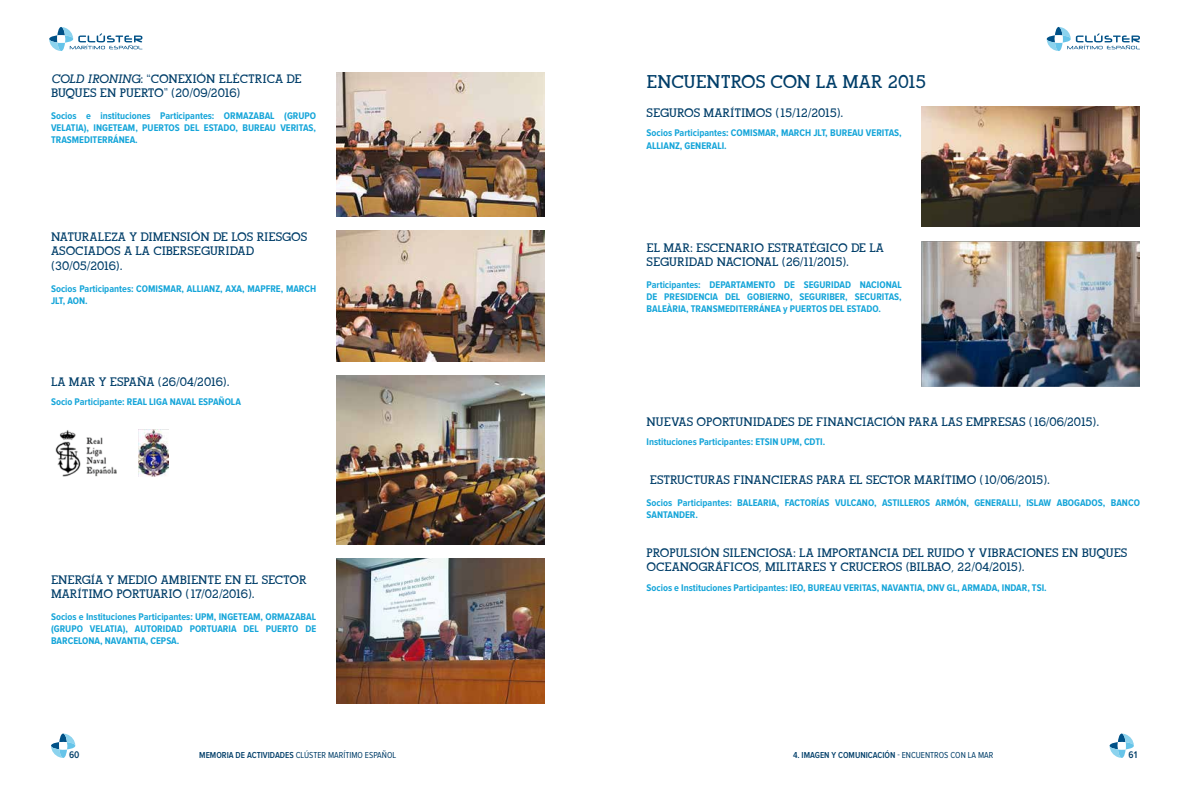
<style>
.page{position:relative;width:1191px;height:794px;background:#fff}
.page>*{position:absolute;margin:0;border:0;box-sizing:border-box;transform-origin:0 0}
.t1{font:700 18px "Alexandria FLF";color:#003e69}
.t2{font:700 12px/14.4px "Alexandria FLF";color:#003e69}
.t3{font:700 10px/12px "Proxima Nova Cond";color:#15a5d9;text-align:justify}
.t4{font:600 10px "Proxima Nova Cond";color:#003e69}
.t5{font:9px "Proxima Nova Cond";color:#003e69}
.t6{font:600 9px "Proxima Nova Cond";color:#003e69}
.s1{font-style:italic}
.s2{font-weight:600}
.s3{font-weight:400}
</style>
<div class="page">
<svg style="left:1046px;top:27px;width:94px;height:24px"></svg>
<svg style="left:49px;top:27px;width:93px;height:24px"></svg>
<svg style="left:1109px;top:733px;width:24px;height:25px"></svg>
<svg style="left:51px;top:733px;width:24px;height:25px"></svg>
<img style="left:336px;top:72px;width:208px;height:144px">
<img style="left:336px;top:230px;width:208px;height:131px">
<img style="left:55px;top:430px;width:62px;height:47px">
<img style="left:336px;top:376px;width:208px;height:168px">
<img style="left:139px;top:430px;width:29px;height:46px">
<img style="left:336px;top:559px;width:208px;height:144px">
<img style="left:921px;top:107px;width:219px;height:120px">
<img style="left:922px;top:241px;width:217px;height:145px">
<p class="t2" style="left:51px;top:71px;width:252px"><span class="s1">COLD IRONING</span>: “CONEXIÓN ELÉCTRICA DE<br>BUQUES EN PUERTO” (20/09/2016)</p>
<p class="t3" style="left:51px;top:110px;width:267px">Socios e instituciones Participantes: ORMAZABAL (GRUPO VELATIA), INGETEAM, PUERTOS DEL ESTADO, BUREAU VERITAS, TRASMEDITERRÁNEA.</p>
<p class="t2" style="left:51px;top:230px;width:258px">NATURALEZA Y DIMENSIÓN DE LOS RIESGOS<br>ASOCIADOS A LA CIBERSEGURIDAD (30/05/2016).</p>
<p class="t3" style="left:51px;top:283px;width:267px">Socios Participantes: COMISMAR, ALLIANZ, AXA, MAPFRE, MARCH<br>JLT, AON.</p>
<p class="t2" style="left:51px;top:375px;width:180px">LA MAR Y ESPAÑA (26/04/2016).</p>
<p class="t3" style="left:51px;top:396px;width:191px">Socio Participante: REAL LIGA NAVAL ESPAÑOLA</p>
<p class="t2" style="left:51px;top:572px;width:257px">ENERGÍA Y MEDIO AMBIENTE EN EL SECTOR<br>MARÍTIMO PORTUARIO (17/02/2016).</p>
<p class="t3" style="left:51px;top:611px;width:267px">Socios e Instituciones Participantes: UPM, INGETEAM, ORMAZABAL (GRUPO VELATIA), AUTORIDAD PORTUARIA DEL PUERTO DE BARCELONA, NAVANTIA, CEPSA.</p>
<h1 class="t1" style="left:646px;top:72px;width:281px">ENCUENTROS CON LA MAR 2015</h1>
<p class="t2" style="left:646px;top:106px;width:198px">SEGUROS MARÍTIMOS (15/12/2015).</p>
<p class="t3" style="left:646px;top:128px;width:257px">Socios Participantes: COMISMAR, MARCH JLT, BUREAU VERITAS,<br>ALLIANZ, GENERALI.</p>
<p class="t2" style="left:646px;top:240px;width:239px">EL MAR: ESCENARIO ESTRATÉGICO DE LA<br>SEGURIDAD NACIONAL (26/11/2015).</p>
<p class="t3" style="left:646px;top:279px;width:257px">Participantes: DEPARTAMENTO DE SEGURIDAD NACIONAL DE PRESIDENCIA DEL GOBIERNO, SEGURIBER, SECURITAS, BALEÀRIA, TRANSMEDITERRÁNEA y PUERTOS DEL ESTADO.</p>
<p class="t2" style="left:646px;top:414px;width:454px">NUEVAS OPORTUNIDADES DE FINANCIACIÓN PARA LAS EMPRESAS (16/06/2015).</p>
<p class="t3" style="left:646px;top:436px;width:180px">Instituciones Participantes: ETSIN UPM, CDTI.</p>
<p class="t2" style="left:650px;top:472px;width:402px">ESTRUCTURAS FINANCIERAS PARA EL SECTOR MARÍTIMO (10/06/2015).</p>
<p class="t3" style="left:646px;top:497px;width:495px">Socios Participantes: BALEARIA, FACTORÍAS VULCANO, ASTILLEROS ARMÓN, GENERALLI, ISLAW ABOGADOS, BANCO<br>SANTANDER.</p>
<p class="t2" style="left:646px;top:545px;width:482px">PROPULSIÓN SILENCIOSA: LA IMPORTANCIA DEL RUIDO Y VIBRACIONES EN BUQUES<br>OCEANOGRÁFICOS, MILITARES Y CRUCEROS (BILBAO, 22/04/2015).</p>
<p class="t3" style="left:646px;top:582px;width:402px">Socios e Instituciones Participantes: IEO, BUREAU VERITAS, NAVANTIA, DNV GL, ARMADA, INDAR, TSI.</p>
<p class="t4" style="left:69px;top:750px;width:12px">60</p>
<p class="t5" style="left:199px;top:751px;width:198px"><span class="s2">MEMORIA DE ACTIVIDADES</span> CLÚSTER MARÍTIMO ESPAÑOL</p>
<p class="t6" style="left:793px;top:751px;width:202px">4. IMAGEN Y COMUNICACIÓN <span class="s3">- ENCUENTROS CON LA MAR</span></p>
<p class="t4" style="left:1128px;top:750px;width:10px">61</p>
</div>
